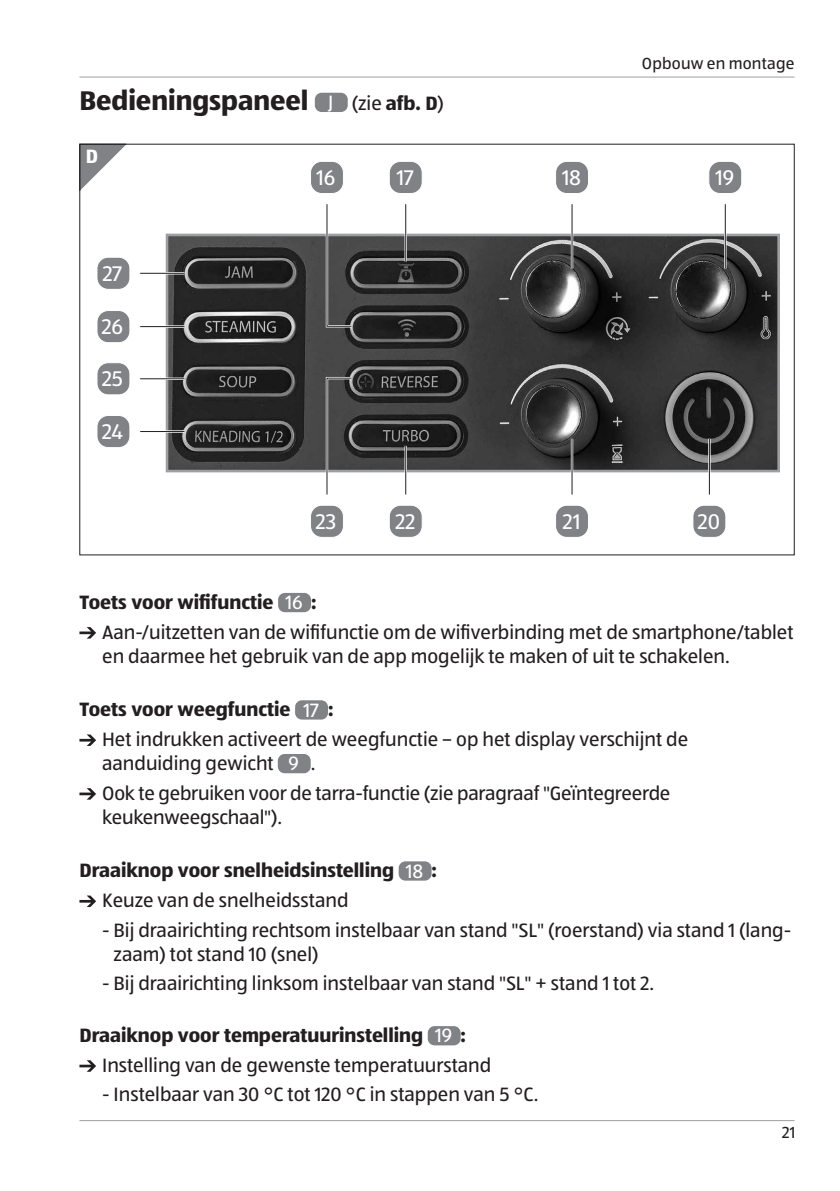
<style>
.page{position:relative;width:840px;height:1191px;background:#fff}
.page>*{position:absolute;margin:0;border:0;box-sizing:border-box;transform-origin:0 0}
.t1{font:700 28px "ALDISUEDOT";color:#231f20}
.t2{font:22px "ALDISUEDOT";color:#fff}
.t3{font:20px/29.6px "ALDISUEDOT";color:#231f20}
.t4{font:700 20px/29.6px "ALDISUEDOT";color:#231f20}
.t5{font:700 20px "ALDISUEDOT";color:#fff}
.t6{font:16.6px "ALDISUEDOT";letter-spacing:.015em;color:#231f20}
.s1{font-weight:400;font-size:20px;color:#fff}
.s2{font-weight:400;font-size:20px}
.s3{font-size:20px}
.s4{font-weight:700}
.s5{color:#fff}
.s6{font-weight:400;color:#fff}
.s7{font-weight:400}
</style>
<div class="page">
<hr style="left:79px;top:77px;width:715px;height:1px;background:#9e9fa3">
<hr style="left:79px;top:1120px;width:715px;height:1px;background:#9e9fa3">
<img style="left:170px;top:238px;width:605px;height:230px">
<div style="left:166px;top:234px;width:613px;height:238px;border:3px solid #9e9fa3"></div>
<div style="left:314px;top:93px;width:33px;height:19px;background:#808285;border-radius:7px"></div>
<svg style="left:79px;top:143px;width:48px;height:47px"></svg>
<hr style="left:707px;top:439px;width:3px;height:55px;background:#fff">
<hr style="left:708px;top:439px;width:1px;height:55px;background:#231f20">
<hr style="left:723px;top:204px;width:3px;height:64px;background:#fff">
<hr style="left:724px;top:204px;width:1px;height:64px;background:#231f20">
<hr style="left:570px;top:439px;width:3px;height:55px;background:#fff">
<hr style="left:571px;top:439px;width:1px;height:55px;background:#231f20">
<hr style="left:570px;top:204px;width:3px;height:64px;background:#fff">
<hr style="left:571px;top:204px;width:1px;height:64px;background:#231f20">
<hr style="left:404px;top:446px;width:2px;height:48px;background:#fff">
<hr style="left:405px;top:446px;width:1px;height:48px;background:#231f20">
<hr style="left:404px;top:204px;width:2px;height:57px;background:#fff">
<hr style="left:405px;top:204px;width:1px;height:57px;background:#231f20">
<svg style="left:324px;top:376px;width:29px;height:119px"></svg>
<svg style="left:324px;top:204px;width:29px;height:125px"></svg>
<hr style="left:140px;top:272px;width:44px;height:2px;background:#fff">
<hr style="left:140px;top:273px;width:44px;height:1px;background:#231f20">
<hr style="left:140px;top:325px;width:44px;height:3px;background:#fff">
<hr style="left:140px;top:326px;width:44px;height:1px;background:#231f20">
<hr style="left:140px;top:377px;width:44px;height:3px;background:#fff">
<hr style="left:140px;top:378px;width:44px;height:1px;background:#231f20">
<hr style="left:140px;top:430px;width:44px;height:3px;background:#fff">
<hr style="left:140px;top:431px;width:44px;height:1px;background:#231f20">
<div style="left:692px;top:505px;width:33px;height:32px;background:#808285;border-radius:11px"></div>
<div style="left:692px;top:505px;width:34px;height:33px;border:1px solid #fff;border-radius:11px"></div>
<div style="left:708px;top:161px;width:33px;height:32px;background:#808285;border-radius:11px"></div>
<div style="left:708px;top:161px;width:33px;height:33px;border:1px solid #fff;border-radius:11px"></div>
<div style="left:555px;top:505px;width:33px;height:32px;background:#808285;border-radius:11px"></div>
<div style="left:554px;top:505px;width:34px;height:33px;border:1px solid #fff;border-radius:11px"></div>
<div style="left:555px;top:161px;width:33px;height:32px;background:#808285;border-radius:11px"></div>
<div style="left:554px;top:161px;width:34px;height:33px;border:1px solid #fff;border-radius:11px"></div>
<div style="left:389px;top:505px;width:33px;height:32px;background:#808285;border-radius:11px"></div>
<div style="left:388px;top:505px;width:34px;height:33px;border:1px solid #fff;border-radius:11px"></div>
<div style="left:389px;top:161px;width:33px;height:32px;background:#808285;border-radius:11px"></div>
<div style="left:388px;top:161px;width:34px;height:33px;border:1px solid #fff;border-radius:11px"></div>
<div style="left:310px;top:505px;width:33px;height:32px;background:#808285;border-radius:11px"></div>
<div style="left:310px;top:505px;width:34px;height:33px;border:1px solid #fff;border-radius:11px"></div>
<div style="left:310px;top:161px;width:33px;height:32px;background:#808285;border-radius:11px"></div>
<div style="left:310px;top:161px;width:34px;height:33px;border:1px solid #fff;border-radius:11px"></div>
<div style="left:97px;top:257px;width:33px;height:32px;background:#808285;border-radius:11px"></div>
<div style="left:96px;top:257px;width:34px;height:33px;border:1px solid #fff;border-radius:11px"></div>
<div style="left:97px;top:310px;width:33px;height:33px;background:#808285;border-radius:11px"></div>
<div style="left:96px;top:310px;width:34px;height:33px;border:1px solid #fff;border-radius:11px"></div>
<div style="left:97px;top:363px;width:33px;height:32px;background:#808285;border-radius:11px"></div>
<div style="left:96px;top:362px;width:34px;height:33px;border:1px solid #fff;border-radius:11px"></div>
<div style="left:97px;top:415px;width:33px;height:32px;background:#808285;border-radius:11px"></div>
<div style="left:96px;top:415px;width:34px;height:33px;border:1px solid #fff;border-radius:11px"></div>
<div style="left:278px;top:593px;width:33px;height:19px;background:#808285;border-radius:7px"></div>
<svg style="left:79px;top:627px;width:17px;height:11px"></svg>
<div style="left:295px;top:700px;width:33px;height:19px;background:#808285;border-radius:7px"></div>
<svg style="left:79px;top:734px;width:17px;height:12px"></svg>
<div style="left:277px;top:754px;width:33px;height:19px;background:#808285;border-radius:7px"></div>
<svg style="left:79px;top:788px;width:17px;height:11px"></svg>
<div style="left:398px;top:861px;width:33px;height:19px;background:#808285;border-radius:7px"></div>
<svg style="left:79px;top:895px;width:17px;height:12px"></svg>
<div style="left:427px;top:1026px;width:33px;height:19px;background:#808285;border-radius:7px"></div>
<svg style="left:79px;top:1060px;width:17px;height:11px"></svg>
<h1 class="t1" style="left:79px;top:82px;width:366px">Bedieningspaneel <span class="s1">J</span> <span class="s2">(zie</span> <span class="s3">afb. D</span><span class="s2">)</span></h1>
<p class="t5" style="left:86px;top:143px;width:14px">D</p>
<p class="t2" style="left:103px;top:259px;width:21px">27</p>
<p class="t2" style="left:102px;top:312px;width:23px">26</p>
<p class="t2" style="left:102px;top:364px;width:22px">25</p>
<p class="t2" style="left:102px;top:417px;width:22px">24</p>
<p class="t2" style="left:316px;top:163px;width:20px">16</p>
<p class="t2" style="left:396px;top:163px;width:18px">17</p>
<p class="t2" style="left:316px;top:507px;width:22px">23</p>
<p class="t2" style="left:395px;top:507px;width:22px">22</p>
<p class="t2" style="left:561px;top:163px;width:21px">18</p>
<p class="t6" style="left:641px;top:53px;width:154px">Opbouw en montage</p>
<p class="t2" style="left:715px;top:163px;width:20px">19</p>
<p class="t2" style="left:562px;top:507px;width:19px">21</p>
<p class="t2" style="left:697px;top:507px;width:24px">20</p>
<p class="t3" style="left:102px;top:587px;width:692px;text-indent:-23px"><span class="s4">Toets voor wififunctie</span> <span class="s5">16</span> <span class="s4">:<br></span>Aan-/uitzetten van de wififunctie om de wifiverbinding met de smartphone/tablet</p>
<p class="t3" style="left:102px;top:640px;width:629px">en daarmee het gebruik van de app mogelijk te maken of uit te schakelen.</p>
<p class="t3" style="left:102px;top:694px;width:587px;text-indent:-23px"><span class="s4">Toets voor weegfunctie</span> <span class="s5">17</span> <span class="s4">:<br></span>Het indrukken activeert de weegfunctie – op het display verschijnt de</p>
<p class="t3" style="left:102px;top:748px;width:569px">aanduiding gewicht <span class="s5">9</span> .<br>Ook te gebruiken voor de tarra-functie (zie paragraaf "Geïntegreerde</p>
<p class="t3" style="left:102px;top:801px;width:181px">keukenweegschaal").</p>
<p class="t4" style="left:102px;top:855px;width:336px;text-indent:-23px">Draaiknop voor snelheidsinstelling <span class="s6">18</span> :<br><span class="s7">Keuze van de snelheidsstand</span></p>
<p class="t3" style="left:114px;top:917px;width:678px;line-height:24px;text-indent:-11px">- Bij draairichting rechtsom instelbaar van stand "SL" (roerstand) via stand 1 (lang&shy;zaam) tot stand 10 (snel)</p>
<p class="t3" style="left:102px;top:968px;width:553px">- Bij draairichting linksom instelbaar van stand "SL" + stand 1 tot 2.</p>
<p class="t3" style="left:102px;top:1020px;width:390px;text-indent:-23px"><span class="s4">Draaiknop voor temperatuurinstelling</span> <span class="s5">19</span> <span class="s4">:<br></span>Instelling van de gewenste temperatuurstand</p>
<p class="t3" style="left:102px;top:1079px;width:437px">- Instelbaar van 30 °C tot 120 °C in stappen van 5 °C.</p>
<p class="t6" style="left:781px;top:1121px;width:15px">21</p>
</div>
